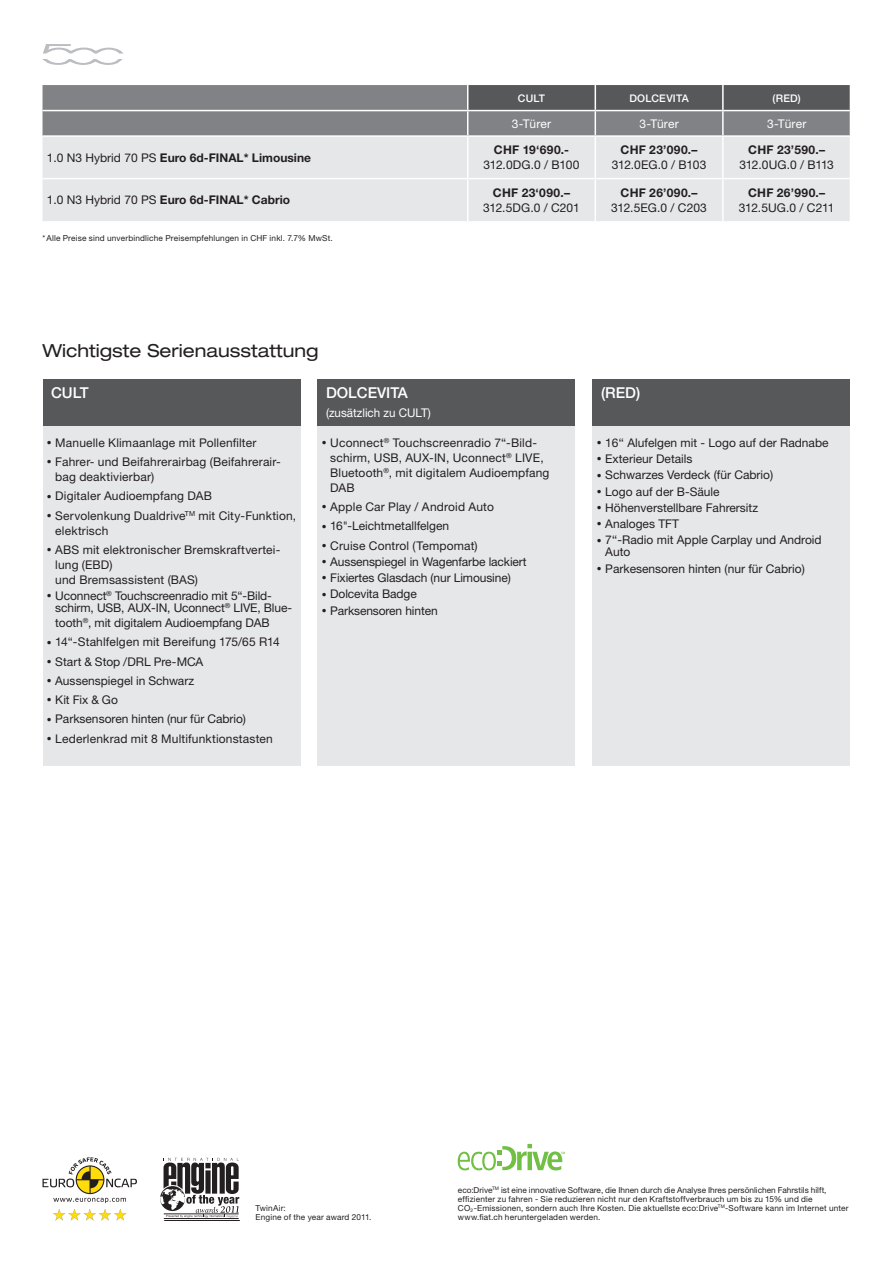
<style>
.page{position:relative;width:893px;height:1263px;background:#fff}
.page>*{position:absolute;margin:0;border:0;box-sizing:border-box;transform-origin:0 0}
.t1{font:expanded 18px "Helvetica Neue LT Std";color:#231f20}
.t2{font:500 15px "Helvetica Neue LT Std";color:#fff}
.t3{font:12px/15px "Helvetica Neue LT Std";color:#231f20}
.t4{font:700 12px "Helvetica Neue LT Std";color:#231f20}
.t5{font:12px "Helvetica Neue LT Std";letter-spacing:-.025em;color:#231f20}
.t6{font:12px "Helvetica Neue LT Std";color:#fff}
.t7{font:12px "Helvetica Neue LT Std";letter-spacing:-.02em;color:#231f20}
.t8{font:500 10.5px "Helvetica Neue LT Std";letter-spacing:.02em;color:#fff}
.t9{font:8.25px/9.3px "Helvetica Neue LT Std";letter-spacing:.02em;color:#231f20}
.s1{font-weight:400}
.s2{font-size:9.6px}
</style>
<div class="page">
<div style="left:43px;top:137px;width:807px;height:84px;background:#e6e7e9"></div>
<hr style="left:467px;top:137px;width:1px;height:41px;background:#fff">
<hr style="left:595px;top:137px;width:1px;height:41px;background:#fff">
<hr style="left:467px;top:179px;width:1px;height:42px;background:#fff">
<hr style="left:595px;top:179px;width:1px;height:42px;background:#fff">
<hr style="left:43px;top:178px;width:425px;height:1px;background:#fff">
<hr style="left:468px;top:178px;width:127px;height:1px;background:#fff">
<hr style="left:595px;top:178px;width:128px;height:1px;background:#fff">
<hr style="left:723px;top:178px;width:128px;height:1px;background:#fff">
<svg style="left:43px;top:85px;width:808px;height:51px;background:#7d7e81"></svg>
<hr style="left:722px;top:137px;width:2px;height:41px;background:#fff">
<hr style="left:722px;top:179px;width:2px;height:42px;background:#fff">
<div style="left:43px;top:425px;width:257px;height:341px;background:#e6e7e9"></div>
<div style="left:317px;top:425px;width:258px;height:341px;background:#e6e7e9"></div>
<div style="left:592px;top:425px;width:258px;height:341px;background:#e6e7e9"></div>
<div style="left:43px;top:379px;width:257px;height:46px;background:#57585a"></div>
<div style="left:317px;top:379px;width:258px;height:46px;background:#57585a"></div>
<div style="left:592px;top:379px;width:258px;height:46px;background:#57585a"></div>
<svg style="left:43px;top:44px;width:80px;height:21px"></svg>
<svg style="left:53px;top:1209px;width:73px;height:11px"></svg>
<svg style="left:43px;top:1157px;width:94px;height:46px"></svg>
<hr style="left:164px;top:1220px;width:76px;height:1px;background:#231f20">
<hr style="left:164px;top:1218px;width:75px;height:1px;background:#231f20">
<svg style="left:160px;top:1158px;width:79px;height:60px"></svg>
<svg style="left:458px;top:1144px;width:107px;height:26px"></svg>
<p class="t4" style="left:47px;top:150px;width:266px"><span class="s1">1.0 N3 Hybrid 70 PS</span> Euro 6d-FINAL* Limousine</p>
<p class="t4" style="left:47px;top:192px;width:245px"><span class="s1">1.0 N3 Hybrid 70 PS</span> Euro 6d-FINAL* Cabrio</p>
<p class="t9" style="left:43px;top:233px;width:292px">*Alle Preise sind unverbindliche Preisempfehlungen in CHF inkl. 7.7% MwSt.</p>
<h1 class="t1" style="left:43px;top:340px;width:278px">Wichtigste Serienausstattung</h1>
<p class="t2" style="left:51px;top:384px;width:39px">CULT</p>
<p class="t2" style="left:326px;top:384px;width:83px">DOLCEVITA</p>
<p class="t6" style="left:326px;top:406px;width:106px">(zusätzlich zu CULT)</p>
<p class="t8" style="left:518px;top:92px;width:29px">CULT</p>
<p class="t8" style="left:629px;top:92px;width:61px">DOLCEVITA</p>
<p class="t8" style="left:772px;top:92px;width:30px">(RED)</p>
<p class="t6" style="left:512px;top:116px;width:41px">3-Türer</p>
<p class="t6" style="left:639px;top:116px;width:41px">3-Türer</p>
<p class="t6" style="left:767px;top:116px;width:41px">3-Türer</p>
<p class="t4" style="left:494px;top:142px;width:77px">CHF 19‘690.-</p>
<p class="t5" style="left:484px;top:158px;width:97px">312.0DG.0 / B100</p>
<p class="t4" style="left:493px;top:185px;width:79px">CHF 23‘090.–</p>
<p class="t3" style="left:483px;top:200px;width:98px">312.5DG.0 / C201</p>
<p class="t4" style="left:621px;top:142px;width:79px">CHF 23’090.–</p>
<p class="t5" style="left:612px;top:158px;width:96px">312.0EG.0 / B103</p>
<p class="t4" style="left:621px;top:185px;width:79px">CHF 26’090.–</p>
<p class="t3" style="left:611px;top:200px;width:97px">312.5EG.0 / C203</p>
<p class="t4" style="left:748px;top:142px;width:78px">CHF 23’590.–</p>
<p class="t5" style="left:739px;top:158px;width:96px">312.0UG.0 / B113</p>
<p class="t4" style="left:748px;top:185px;width:79px">CHF 26’990.–</p>
<p class="t7" style="left:739px;top:200px;width:97px">312.5UG.0 / C211</p>
<p class="t2" style="left:601px;top:384px;width:41px">(RED)</p>
<p class="t3" style="left:47px;top:435px;width:211px"><span class="s2">•</span> Manuelle Klimaanlage mit Pollenfilter</p>
<p class="t3" style="left:55px;top:454px;width:227px;text-indent:-9px"><span class="s2">•</span> Fahrer- und Beifahrerairbag (Beifahrerair&shy;bag deaktivierbar)</p>
<p class="t3" style="left:47px;top:488px;width:167px"><span class="s2">•</span> Digitaler Audioempfang DAB</p>
<p class="t3" style="left:55px;top:508px;width:242px;text-indent:-9px"><span class="s2">•</span> Servolenkung Dualdrive<sup>TM</sup> mit City-Funktion, elektrisch</p>
<p class="t3" style="left:55px;top:542px;width:227px;text-indent:-9px"><span class="s2">•</span> ABS mit elektronischer Bremskraftvertei&shy;lung (EBD)<br>und Bremsassistent (BAS)</p>
<p class="t3" style="left:55px;top:590px;width:238px;line-height:12px;text-indent:-9px"><span class="s2">•</span> Uconnect<sup>®</sup> Touchscreenradio mit 5“-Bild&shy;schirm, USB, AUX-IN, Uconnect<sup>®</sup> LIVE, Blue-</p>
<p class="t3" style="left:55px;top:615px;width:216px">tooth<sup>®</sup>, mit digitalem Audioempfang DAB</p>
<p class="t3" style="left:47px;top:634px;width:235px"><span class="s2">•</span> 14“-Stahlfelgen mit Bereifung 175/65 R14</p>
<p class="t3" style="left:47px;top:654px;width:158px"><span class="s2">•</span> Start &amp; Stop /DRL Pre-MCA</p>
<p class="t3" style="left:47px;top:673px;width:149px"><span class="s2">•</span> Aussenspiegel in Schwarz</p>
<p class="t3" style="left:47px;top:692px;width:73px"><span class="s2">•</span> Kit Fix &amp; Go</p>
<p class="t3" style="left:47px;top:711px;width:201px"><span class="s2">•</span> Parksensoren hinten (nur für Cabrio)</p>
<p class="t3" style="left:47px;top:731px;width:228px"><span class="s2">•</span> Lederlenkrad mit 8 Multifunktionstasten</p>
<p class="t3" style="left:330px;top:435px;width:221px;text-indent:-9px"><span class="s2">•</span> Uconnect<sup>®</sup> Touchscreenradio 7“-Bild&shy;schirm, USB, AUX-IN, Uconnect<sup>®</sup> LIVE,<br>Bluetooth<sup>®</sup>, mit digitalem Audioempfang<br>DAB</p>
<p class="t3" style="left:322px;top:499px;width:174px"><span class="s2">•</span> Apple Car Play / Android Auto</p>
<p class="t3" style="left:322px;top:518px;width:129px"><span class="s2">•</span> 16"-Leichtmetallfelgen</p>
<p class="t3" style="left:322px;top:538px;width:157px"><span class="s2">•</span> Cruise Control (Tempomat)</p>
<p class="t3" style="left:322px;top:554px;width:206px"><span class="s2">•</span> Aussenspiegel in Wagenfarbe lackiert</p>
<p class="t3" style="left:322px;top:570px;width:191px"><span class="s2">•</span> Fixiertes Glasdach (nur Limousine)</p>
<p class="t3" style="left:322px;top:586px;width:97px"><span class="s2">•</span> Dolcevita Badge</p>
<p class="t3" style="left:322px;top:603px;width:117px"><span class="s2">•</span> Parksensoren hinten</p>
<p class="t3" style="left:597px;top:435px;width:233px"><span class="s2">•</span> 16‘‘ Alufelgen mit - Logo auf der Radnabe</p>
<p class="t3" style="left:597px;top:451px;width:97px"><span class="s2">•</span> Exterieur Details</p>
<p class="t3" style="left:597px;top:467px;width:178px"><span class="s2">•</span> Schwarzes Verdeck (für Cabrio)</p>
<p class="t3" style="left:597px;top:484px;width:124px"><span class="s2">•</span> Logo auf der B-Säule</p>
<p class="t3" style="left:597px;top:500px;width:163px"><span class="s2">•</span> Höhenverstellbare Fahrersitz</p>
<p class="t3" style="left:597px;top:516px;width:84px"><span class="s2">•</span> Analoges TFT</p>
<p class="t3" style="left:605px;top:534px;width:218px;line-height:12px;text-indent:-9px"><span class="s2">•</span> 7‘‘-Radio mit Apple Carplay und Android<br>Auto</p>
<p class="t3" style="left:597px;top:561px;width:210px"><span class="s2">•</span> Parkesensoren hinten (nur für Cabrio)</p>
<p class="t9" style="left:256px;top:1203px;width:118px">TwinAir:<br>Engine of the year award 2011.</p>
<p class="t9" style="left:458px;top:1185px;width:392px">eco:Drive<sup>TM</sup> ist eine innovative Software, die Ihnen durch die Analyse Ihres persönlichen Fahrstils hilft, effizienter zu fahren - Sie reduzieren nicht nur den Kraftstoffverbrauch um bis zu 15% und die CO<sub>2</sub>-Emissionen, sondern auch Ihre Kosten. Die aktuellste eco:Drive<sup>TM</sup>-Software kann im Internet unter www.fiat.ch heruntergeladen werden.</p>
</div>
